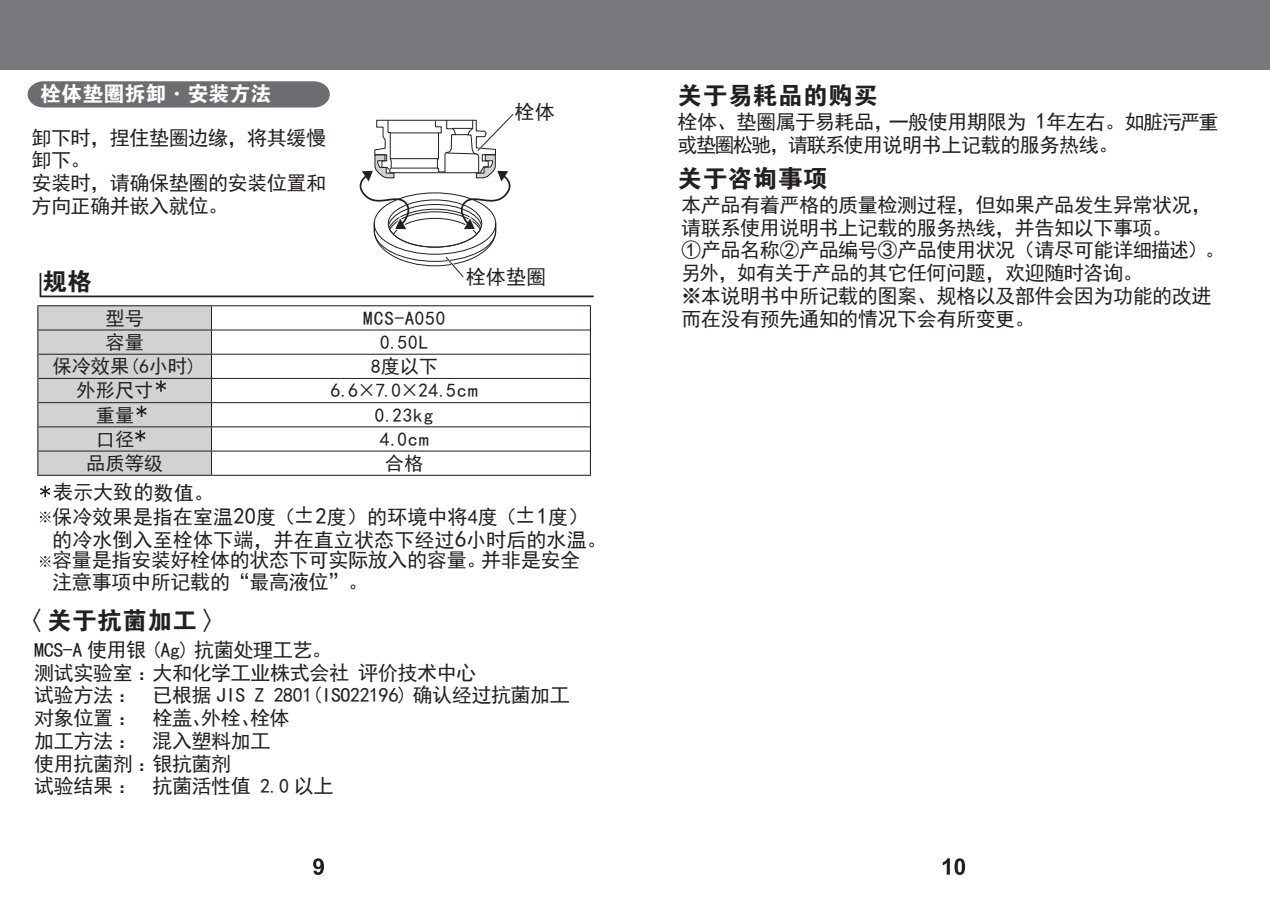
<style>
.page{position:relative;width:1270px;height:903px;background:#fff}
.page>*{position:absolute;margin:0;border:0;box-sizing:border-box;transform-origin:0 0}
.t1{font:24.5px "FZDHTJW GB1 0";letter-spacing:.025em;color:#231f20}
.t2{font:21px "FZDHTJW GB1 0";color:#fff}
.t3{font:20.12px/22.8px "Sim Hei";letter-spacing:-.025em;color:#231f20}
.t4{font:20.12px/23.6px "Sim Hei";color:#231f20}
.t5{font:19.25px "Sim Hei";color:#231f20}
.s1{font-size:22.75px}
</style>
<div class="page">
<svg style="left:943px;top:858px;width:22px;height:17px"></svg>
<div style="left:635px;top:0;width:635px;height:69px;background:#76787b"></div>
<hr style="left:37px;top:305px;width:174px;height:1px;background:#231f20">
<hr style="left:211px;top:305px;width:380px;height:1px;background:#231f20">
<svg style="left:590px;top:306px;width:1px;height:169px"></svg>
<hr style="left:37px;top:475px;width:174px;height:1px;background:#231f20">
<hr style="left:211px;top:475px;width:380px;height:1px;background:#231f20">
<hr style="left:211px;top:330px;width:379px;height:1px;background:#231f20">
<hr style="left:211px;top:354px;width:379px;height:1px;background:#231f20">
<hr style="left:211px;top:378px;width:379px;height:1px;background:#231f20">
<hr style="left:211px;top:402px;width:379px;height:1px;background:#231f20">
<hr style="left:211px;top:426px;width:379px;height:1px;background:#231f20">
<hr style="left:211px;top:451px;width:379px;height:1px;background:#231f20">
<svg style="left:313px;top:858px;width:11px;height:17px"></svg>
<svg style="left:40px;top:273px;width:1px;height:22px"></svg>
<hr style="left:40px;top:295px;width:554px;height:2px;background:#231f20">
<svg style="left:40px;top:511px;width:11px;height:11px"></svg>
<svg style="left:40px;top:556px;width:11px;height:11px"></svg>
<svg style="left:40px;top:486px;width:10px;height:11px"></svg>
<svg style="left:27px;top:81px;width:303px;height:27px;background:#737477"></svg>
<svg style="left:359px;top:114px;width:155px;height:164px"></svg>
<svg style="left:37px;top:306px;width:175px;height:169px;background:#c5c6c8"></svg>
<div style="left:0;top:0;width:635px;height:69px;background:#76787b"></div>
<p class="t2" style="left:40px;top:82px;width:233px">栓体垫圈拆卸·安装方法</p>
<p class="t3" style="left:31px;top:126px;width:296px">卸下时，捏住垫圈边缘，将其缓慢卸下。<br>安装时，请确保垫圈的安装位置和方向正确并嵌入就位。</p>
<p class="t1" style="left:43px;top:268px;width:50px">规格</p>
<p class="t3" style="left:515px;top:100px;width:42px">栓体</p>
<p class="t3" style="left:466px;top:266px;width:82px">栓体垫圈</p>
<p class="t1" style="left:678px;top:82px;width:202px">关于易耗品的购买</p>
<p class="t3" style="left:678px;top:111px;width:543px">栓体、垫圈属于易耗品，一般使用期限为 <span class="s1">1</span>年左右。如脏污严重或垫圈松驰，请联系使用说明书上记载的服务热线。</p>
<p class="t1" style="left:678px;top:165px;width:152px">关于咨询事项</p>
<p class="t3" style="left:681px;top:193px;width:545px">本产品有着严格的质量检测过程，但如果产品发生异常状况，请联系使用说明书上记载的服务热线，并告知以下事项。<br>①产品名称②产品编号③产品使用状况（请尽可能详细描述）。另外，如有关于产品的其它任何问题，欢迎随时咨询。<br>※本说明书中所记载的图案、规格以及部件会因为功能的改进</p>
<p class="t5" style="left:105px;top:308px;width:40px">型号</p>
<p class="t5" style="left:363px;top:308px;width:84px">MCS-A050</p>
<p class="t3" style="left:681px;top:307px;width:355px">而在没有预先通知的情况下会有所变更。</p>
<p class="t5" style="left:105px;top:332px;width:40px">容量</p>
<p class="t5" style="left:380px;top:332px;width:50px">0.50L</p>
<p class="t5" style="left:52px;top:357px;width:146px">保冷效果(6小时)</p>
<p class="t5" style="left:371px;top:357px;width:68px">8度以下</p>
<p class="t5" style="left:77px;top:381px;width:78px">外形尺寸</p>
<p class="t5" style="left:330px;top:381px;width:149px">6.6×7.0×24.5cm</p>
<p class="t5" style="left:96px;top:405px;width:40px">重量</p>
<p class="t5" style="left:375px;top:405px;width:60px">0.23kg</p>
<p class="t5" style="left:96px;top:429px;width:40px">口径</p>
<p class="t5" style="left:380px;top:429px;width:50px">4.0cm</p>
<p class="t5" style="left:86px;top:454px;width:78px">品质等级</p>
<p class="t5" style="left:385px;top:454px;width:40px">合格</p>
<p class="t4" style="left:52px;top:480px;width:556px">表示大致的数值。<br>保冷效果是指在室温<span class="s1">20</span>度（<span class="s1">±2</span>度）的环境中将4度（<span class="s1">±1</span>度）的冷水倒入至栓体下端，并在直立状态下经过<span class="s1">6</span>小时后的水温。</p>
<p class="t3" style="left:52px;top:548px;width:530px">容量是指安装好栓体的状态下可实际放入的容量。并非是安全注意事项中所记载的“最高液位”。</p>
<p class="t1" style="left:22px;top:607px;width:202px">〈关于抗菌加工〉</p>
<p class="t3" style="left:34px;top:638px;width:537px">MCS-A 使用银 (Ag) 抗菌处理工艺。<br>测试实验室 ： 大和化学工业株式会社 评价技术中心<br>试验方法 ： 已根据 JIS Z 2801(ISO22196) 确认经过抗菌加工对象位置 ： 栓盖、外栓、栓体<br>加工方法 ： 混入塑料加工<br>使用抗菌剂 ： 银抗菌剂<br>试验结果 ： 抗菌活性值 2.0 以上</p>
</div>
